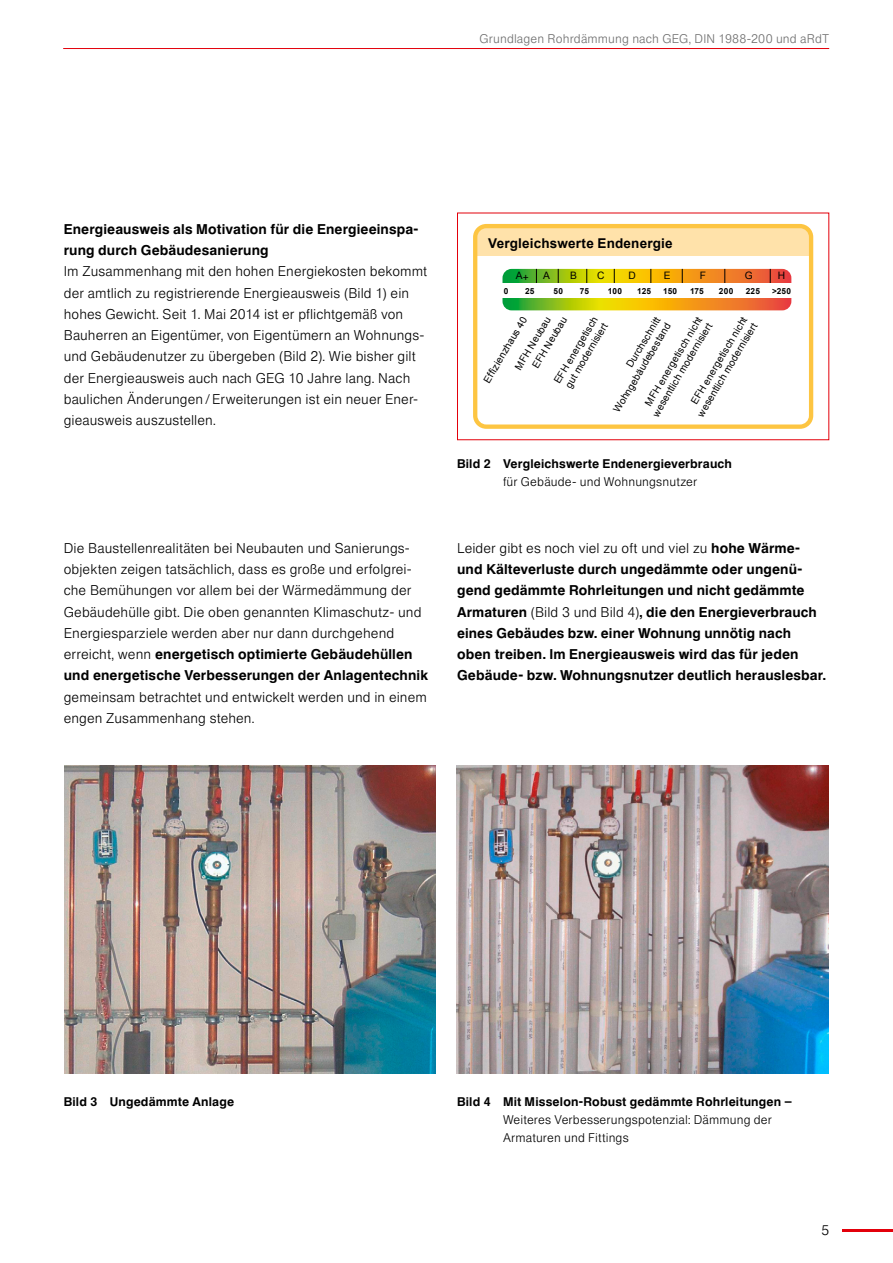
<style>
.page{position:relative;width:893px;height:1263px;background:#fff}
.page>*{position:absolute;margin:0;border:0;box-sizing:border-box;transform-origin:0 0}
.t1{font:300 13.5px/21.3px "Europa Gro SBOP";letter-spacing:.01em;color:#000}
.t2{font:500 13.5px/21.3px "Europa Gro SBOP";letter-spacing:.01em;color:#000}
.t3{font:700 13.5px "Arial";letter-spacing:.01em;color:#000}
.t4{font:500 12px "Europa Gro SBOP";letter-spacing:.015em;color:#000}
.t5{font:300 12px/18px "Europa Gro SBOP";letter-spacing:.015em;color:#000}
.t6{font:300 12px "Europa Gro SBOP";letter-spacing:.015em;color:#6e6e6e}
.t7{font:10.2px "Arial";color:#000}
.t8{font:9.9px/11.9px "Arial";color:#000;text-align:right}
.t9{font:700 8.25px "Arial";letter-spacing:.02em;color:#000}
.s1{font-weight:500}
.s2{font-weight:300}
</style>
<div class="page">
<hr style="left:842px;top:1229px;width:51px;height:2px;background:#e3000b">
<hr style="left:63px;top:48px;width:766px;height:1px;background:#e3000b">
<svg style="left:473px;top:224px;width:340px;height:205px"></svg>
<svg style="left:502px;top:269px;width:289px;height:41px"></svg>
<div style="left:485px;top:283px;width:311px;height:15px;background:#fff"></div>
<img style="left:64px;top:766px;width:371px;height:307px">
<img style="left:457px;top:766px;width:371px;height:307px">
<p class="t6" style="left:479px;top:31px;width:351px">Grundlagen Rohrdämmung nach GEG, DIN 1988-200 und aRdT</p>
<p class="t2" style="left:64px;top:218px;width:356px">Energieausweis als Motivation für die Energieeinspa&shy;rung durch Gebäudesanierung</p>
<p class="t1" style="left:64px;top:261px;width:365px">Im Zusammenhang mit den hohen Energiekosten bekommt der amtlich zu registrierende Energieausweis (Bild 1) ein hohes Gewicht. Seit 1. Mai 2014 ist er pflichtgemäß von Bauherren an Eigentümer, von Eigentümern an Wohnungs&shy;und Gebäudenutzer zu übergeben (Bild 2). Wie bisher gilt der Energieausweis auch nach GEG 10 Jahre lang. Nach baulichen Änderungen/Erweiterungen ist ein neuer Ener&shy;gieausweis auszustellen.</p>
<p class="t1" style="left:64px;top:537px;width:366px">Die Baustellenrealitäten bei Neubauten und Sanierungs&shy;objekten zeigen tatsächlich, dass es große und erfolgrei&shy;che Bemühungen vor allem bei der Wärmedämmung der Gebäudehülle gibt. Die oben genannten Klimaschutz- und Energiesparziele werden aber nur dann durchgehend erreicht, wenn <span class="s1">energetisch optimierte Gebäudehüllen und energetische Verbesserungen der Anlagentechnik</span></p>
<p class="t1" style="left:64px;top:686px;width:365px">gemeinsam betrachtet und entwickelt werden und in einem engen Zusammenhang stehen.</p>
<p class="t3" style="left:488px;top:234px;width:186px">Vergleichswerte Endenergie</p>
<p class="t7" style="left:516px;top:269px;width:15px">A+</p>
<p class="t7" style="left:543px;top:269px;width:8px">A</p>
<p class="t7" style="left:570px;top:269px;width:8px">B</p>
<p class="t7" style="left:597px;top:269px;width:9px">C</p>
<p class="t7" style="left:629px;top:269px;width:9px">D</p>
<p class="t7" style="left:664px;top:269px;width:8px">E</p>
<p class="t7" style="left:700px;top:269px;width:8px">F</p>
<p class="t7" style="left:745px;top:269px;width:9px">G</p>
<p class="t7" style="left:778px;top:269px;width:9px">H</p>
<p class="t9" style="left:504px;top:285px;width:6px">0</p>
<p class="t9" style="left:525px;top:285px;width:11px">25</p>
<p class="t9" style="left:554px;top:285px;width:11px">50</p>
<p class="t9" style="left:580px;top:285px;width:11px">75</p>
<p class="t9" style="left:608px;top:285px;width:16px">100</p>
<p class="t9" style="left:637px;top:285px;width:15px">125</p>
<p class="t9" style="left:663px;top:285px;width:16px">150</p>
<p class="t9" style="left:690px;top:285px;width:15px">175</p>
<p class="t9" style="left:719px;top:285px;width:16px">200</p>
<p class="t9" style="left:746px;top:285px;width:16px">225</p>
<p class="t9" style="left:772px;top:285px;width:21px">&gt;250</p>
<p class="t8" style="left:685px;top:406px;width:109px;rotate:-59deg">EFH energetisch nicht wesentlich modernisiert</p>
<p class="t8" style="left:600px;top:402px;width:104px;rotate:-59deg">Durchschnitt<br>Wohngebäudebestand</p>
<p class="t8" style="left:640px;top:406px;width:109px;text-align:center;rotate:-59deg">MFH energetisch nicht wesentlich modernisiert</p>
<p class="t8" style="left:481px;top:379px;width:77px;rotate:-59deg">Effizienzhaus 40</p>
<p class="t8" style="left:551px;top:379px;width:77px;text-align:left;rotate:-59deg">EFH energetisch gut modernisiert</p>
<p class="t8" style="left:517px;top:357px;width:60px;line-height:14px;text-align:left;text-indent:-10px;rotate:-59deg">MFH Neubau<br>EFH Neubau</p>
<p class="t4" style="left:457px;top:456px;width:276px">Bild 2 Vergleichswerte Endenergieverbrauch</p>
<p class="t5" style="left:503px;top:472px;width:196px">für Gebäude- und Wohnungsnutzer</p>
<p class="t2" style="left:457px;top:537px;width:370px"><span class="s2">Leider gibt es noch viel zu oft und viel zu</span> hohe Wärme&shy;und Kälteverluste durch ungedämmte oder ungenü&shy;gend gedämmte Rohrleitungen und nicht gedämmte Armaturen <span class="s2">(Bild 3 und Bild 4)</span>, die den Energieverbrauch eines Gebäudes bzw. einer Wohnung unnötig nach oben treiben. Im Energieausweis wird das für jeden Gebäude- bzw. Wohnungsnutzer deutlich herauslesbar.</p>
<p class="t4" style="left:64px;top:1094px;width:172px">Bild 3 Ungedämmte Anlage</p>
<p class="t4" style="left:457px;top:1094px;width:337px">Bild 4 Mit Misselon-Robust gedämmte Rohrleitungen –</p>
<p class="t5" style="left:503px;top:1110px;width:270px">Weiteres Verbesserungspotenzial: Dämmung der<br>Armaturen und Fittings</p>
<p class="t1" style="left:821px;top:1219px;width:9px">5</p>
</div>
